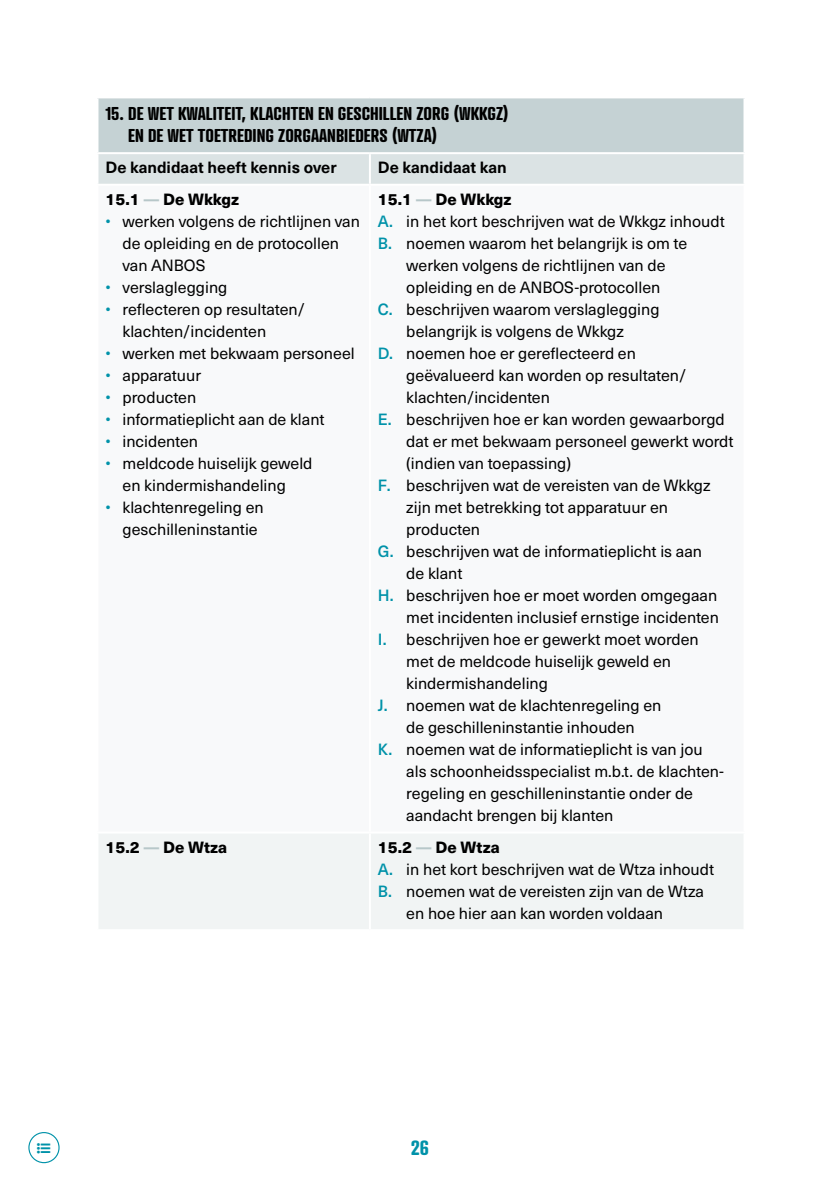
<style>
.page{position:relative;width:840px;height:1191px;background:#fff}
.page>*{position:absolute;margin:0;border:0;box-sizing:border-box;transform-origin:0 0}
.t1{font:700 20px "Atrament";color:#0092a9}
.t2{font:700 18px/22px "Atrament";color:#000}
.t3{font:16px/22px "Neue Haas Unica W1 G";color:#000}
.t4{font:800 16px "Neue Haas Unica W1 G";color:#000}
.t5{font:700 16px "Neue Haas Unica W1 G";color:#000}
.s1{color:#b7c7c9}
.s2{color:#0092a9}
.s3{font-weight:500;color:#0092a9}
</style>
<div class="page">
<div style="left:28px;top:1132px;width:32px;height:31px;border:1px solid #0092a9;border-radius:50%"></div>
<div style="left:97px;top:97px;width:647px;height:56px;background:#c5d2d4"></div>
<div style="left:98px;top:154px;width:645px;height:30px;background:#dbe3e4"></div>
<div style="left:99px;top:834px;width:644px;height:95px;background:#f1f4f4"></div>
<hr style="left:369px;top:154px;width:2px;height:30px;background:#fff">
<hr style="left:369px;top:833px;width:2px;height:96px;background:#fff">
<hr style="left:96px;top:96px;width:274px;height:2px;background:#fff">
<hr style="left:96px;top:98px;width:2px;height:54px;background:#fff">
<hr style="left:370px;top:96px;width:375px;height:2px;background:#fff">
<hr style="left:743px;top:98px;width:2px;height:54px;background:#fff">
<hr style="left:96px;top:152px;width:274px;height:2px;background:#fff">
<hr style="left:370px;top:152px;width:375px;height:2px;background:#fff">
<p class="t2" style="left:128px;top:102px;width:382px;text-indent:-23px">15. DE WET KWALITEIT, KLACHTEN EN GESCHILLEN ZORG (WKKGZ)<br>EN DE WET TOETREDING ZORGAANBIEDERS (WTZA)</p>
<p class="t5" style="left:105px;top:155px;width:232px">De kandidaat heeft kennis over</p>
<p class="t5" style="left:378px;top:155px;width:130px">De kandidaat kan</p>
<p class="t4" style="left:105px;top:187px;width:135px">15.1 <span class="s1">—</span> De Wkkgz</p>
<p class="t3" style="left:122px;top:209px;width:239px;text-indent:-17px"><span class="s2">•</span> werken volgens de richtlijnen van de opleiding en de protocollen van ANBOS</p>
<p class="t3" style="left:105px;top:275px;width:123px"><span class="s2">•</span> verslaglegging</p>
<p class="t3" style="left:122px;top:297px;width:184px;text-indent:-17px"><span class="s2">•</span> reflecteren op resultaten/ klachten/incidenten</p>
<p class="t3" style="left:105px;top:341px;width:251px"><span class="s2">•</span> werken met bekwaam personeel</p>
<p class="t3" style="left:105px;top:363px;width:97px"><span class="s2">•</span> apparatuur</p>
<p class="t3" style="left:105px;top:385px;width:92px"><span class="s2">•</span> producten</p>
<p class="t3" style="left:105px;top:407px;width:220px"><span class="s2">•</span> informatieplicht aan de klant</p>
<p class="t3" style="left:105px;top:429px;width:94px"><span class="s2">•</span> incidenten</p>
<p class="t3" style="left:105px;top:451px;width:208px;text-align:center"><span class="s2">•</span> meldcode huiselijk geweld en kindermishandeling</p>
<p class="t3" style="left:122px;top:495px;width:143px;text-indent:-17px"><span class="s2">•</span> klachtenregeling en geschilleninstantie</p>
<p class="t4" style="left:378px;top:187px;width:135px">15.1 <span class="s1">—</span> De Wkkgz</p>
<p class="t3" style="left:378px;top:209px;width:348px"><span class="s3">A.</span> in het kort beschrijven wat de Wkkgz inhoudt</p>
<p class="t3" style="left:378px;top:231px;width:311px"><span class="s3">B.</span> noemen waarom het belangrijk is om te</p>
<p class="t3" style="left:406px;top:253px;width:260px">werken volgens de richtlijnen van de</p>
<p class="t3" style="left:406px;top:275px;width:255px">opleiding en de ANBOS-protocollen</p>
<p class="t3" style="left:378px;top:297px;width:283px"><span class="s3">C.</span> beschrijven waarom verslaglegging</p>
<p class="t3" style="left:406px;top:319px;width:219px">belangrijk is volgens de Wkkgz</p>
<p class="t3" style="left:378px;top:341px;width:259px"><span class="s3">D.</span> noemen hoe er gereflecteerd en</p>
<p class="t3" style="left:406px;top:363px;width:281px">geëvalueerd kan worden op resultaten/</p>
<p class="t3" style="left:406px;top:385px;width:145px">klachten/incidenten</p>
<p class="t3" style="left:378px;top:407px;width:348px"><span class="s3">E.</span> beschrijven hoe er kan worden gewaarborgd</p>
<p class="t3" style="left:406px;top:429px;width:328px">dat er met bekwaam personeel gewerkt wordt</p>
<p class="t3" style="left:406px;top:451px;width:166px">(indien van toepassing)</p>
<p class="t3" style="left:378px;top:473px;width:334px"><span class="s3">F.</span> beschrijven wat de vereisten van de Wkkgz</p>
<p class="t3" style="left:406px;top:495px;width:263px">zijn met betrekking tot apparatuur en</p>
<p class="t3" style="left:406px;top:517px;width:75px">producten</p>
<p class="t3" style="left:378px;top:539px;width:325px"><span class="s3">G.</span> beschrijven wat de informatieplicht is aan</p>
<p class="t3" style="left:406px;top:561px;width:58px">de klant</p>
<p class="t3" style="left:378px;top:583px;width:340px"><span class="s3">H.</span> beschrijven hoe er moet worden omgegaan</p>
<p class="t3" style="left:406px;top:605px;width:314px">met incidenten inclusief ernstige incidenten</p>
<p class="t3" style="left:378px;top:627px;width:322px"><span class="s3">I.</span> beschrijven hoe er gewerkt moet worden</p>
<p class="t3" style="left:406px;top:649px;width:266px">met de meldcode huiselijk geweld en</p>
<p class="t3" style="left:406px;top:671px;width:143px">kindermishandeling</p>
<p class="t3" style="left:378px;top:693px;width:285px"><span class="s3">J.</span> noemen wat de klachtenregeling en</p>
<p class="t3" style="left:406px;top:715px;width:230px">de geschilleninstantie inhouden</p>
<p class="t3" style="left:378px;top:737px;width:326px"><span class="s3">K.</span> noemen wat de informatieplicht is van jou</p>
<p class="t3" style="left:406px;top:759px;width:319px">als schoonheidsspecialist m.b.t. de klachten-</p>
<p class="t3" style="left:406px;top:781px;width:288px">regeling en geschilleninstantie onder de</p>
<p class="t3" style="left:406px;top:803px;width:208px">aandacht brengen bij klanten</p>
<p class="t4" style="left:105px;top:834px;width:123px">15.2 <span class="s1">—</span> De Wtza</p>
<p class="t4" style="left:378px;top:834px;width:123px">15.2 <span class="s1">—</span> De Wtza</p>
<p class="t3" style="left:378px;top:857px;width:337px"><span class="s3">A.</span> in het kort beschrijven wat de Wtza inhoudt</p>
<p class="t3" style="left:378px;top:879px;width:327px"><span class="s3">B.</span> noemen wat de vereisten zijn van de Wtza</p>
<p class="t3" style="left:406px;top:901px;width:258px">en hoe hier aan kan worden voldaan</p>
<p class="t1" style="left:410px;top:1135px;width:20px">26</p>
</div>
